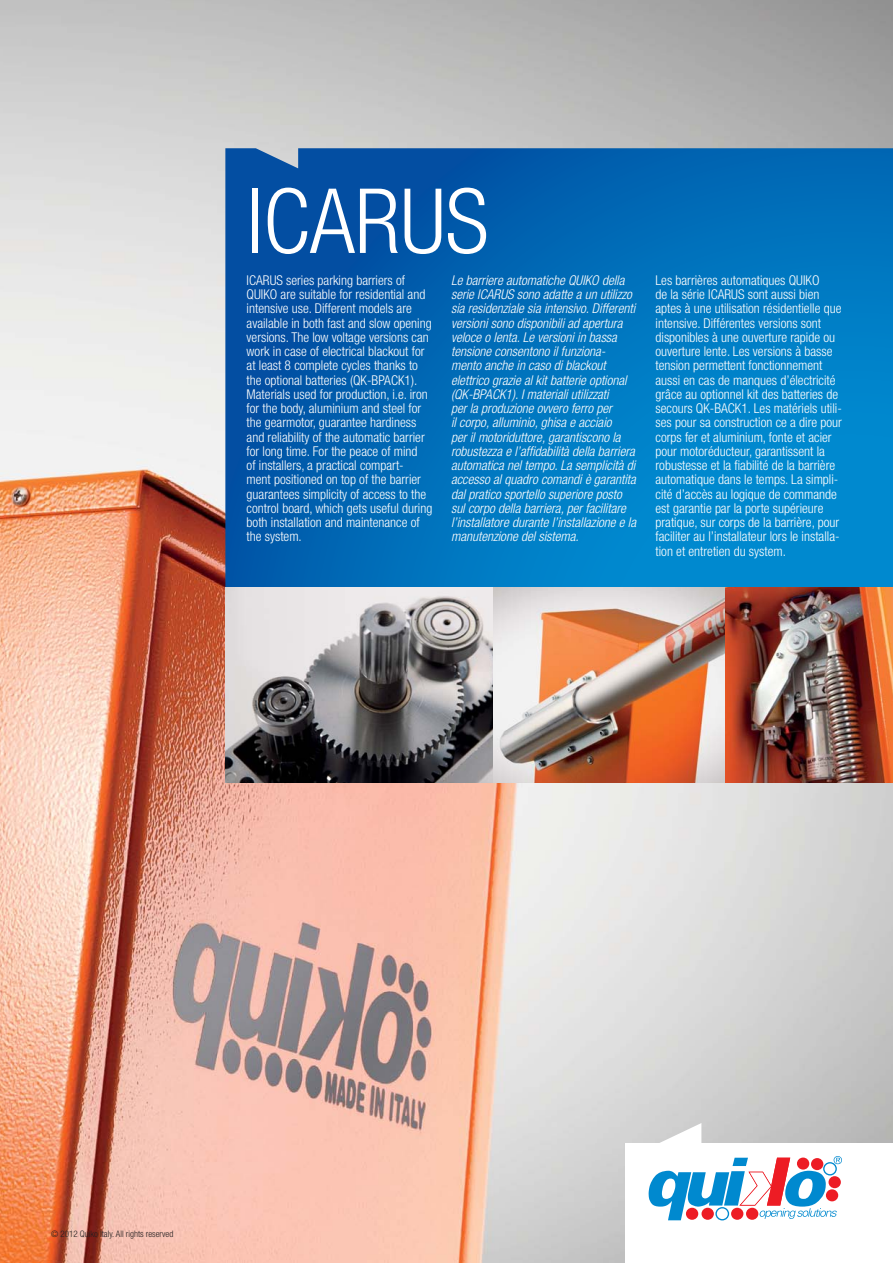
<style>
.page{position:relative;width:893px;height:1263px;background:#fff}
.page>*{position:absolute;margin:0;border:0;box-sizing:border-box;transform-origin:0 0}
.t1{font:300 condensed 90px "Helvetica Neue";color:#fff}
.t2{font:300 condensed 13.5px/14.2px "Helvetica Neue";color:#fff}
.t3{font:italic 300 condensed 13.5px/14.2px "Helvetica Neue";color:#fff}
.t4{font:300 condensed 9px "Helvetica Neue";color:#231f20}
</style>
<div class="page">
<img style="left:0;top:0;width:893px;height:1263px">
<svg style="left:225px;top:148px;width:668px;height:439px"></svg>
<div style="left:596px;top:1143px;width:29px;height:69px;background:#cecece"></div>
<div style="left:625px;top:1143px;width:268px;height:120px;background:#fff"></div>
<svg style="left:659px;top:1123px;width:42px;height:20px"></svg>
<svg style="left:649px;top:1156px;width:193px;height:64px"></svg>
<img style="left:225px;top:587px;width:668px;height:195px">
<h1 class="t1" style="left:247px;top:189px;width:244px">ICARUS</h1>
<p class="t2" style="left:247px;top:274px;width:187px">ICARUS series parking barriers of QUIKO are suitable for residential and intensive use. Different models are available in both fast and slow opening versions. The low voltage versions can work in case of electrical blackout for at least 8 complete cycles thanks to the optional batteries (QK-BPACK1).<br>Materials used for production, i.e. iron for the body, aluminium and steel for the gearmotor, guarantee hardiness and reliability of the automatic barrier for long time. For the peace of mind<br>of installers, a practical compart-<br>ment positioned on top of the barrier guarantees simplicity of access to the control board, which gets useful during both installation and maintenance of the system.</p>
<p class="t3" style="left:451px;top:274px;width:187px">Le barriere automatiche QUIKO della serie ICARUS sono adatte a un utilizzo sia residenziale sia intensivo. Differenti versioni sono disponibili ad apertura veloce o lenta. Le versioni in bassa tensione consentono il funziona&shy;mento anche in caso di blackout elettrico grazie al kit batterie optional (QK-BPACK1). I materiali utilizzati<br>per la produzione ovvero ferro per<br>il corpo, alluminio, ghisa e acciaio<br>per il motoriduttore, garantiscono la robustezza e l’affidabilità della barriera automatica nel tempo. La semplicità di accesso al quadro comandi è garantita dal pratico sportello superiore posto sul corpo della barriera, per facilitare l’installatore durante l’installazione e la manutenzione del sistema.</p>
<p class="t2" style="left:655px;top:274px;width:188px">Les barrières automatiques QUIKO<br>de la série ICARUS sont aussi bien aptes à une utilisation résidentielle que intensive. Différentes versions sont disponibles à une ouverture rapide ou ouverture lente. Les versions à basse tension permettent fonctionnement aussi en cas de manques d’électricité grâce au optionnel kit des batteries de secours QK-BACK1. Les matériels utili&shy;ses pour sa construction ce a dire pour corps fer et aluminium, fonte et acier pour motoréducteur, garantissent la robustesse et la fiabilité de la barrière automatique dans le temps. La simpli&shy;cité d’accès au logique de commande est garantie par la porte supérieure pratique, sur corps de la barrière, pour faciliter au l’installateur lors le installa&shy;tion et entretien du system.</p>
<p class="t4" style="left:51px;top:1231px;width:124px">© 2012 Quiko Italy. All rights reserved</p>
</div>
